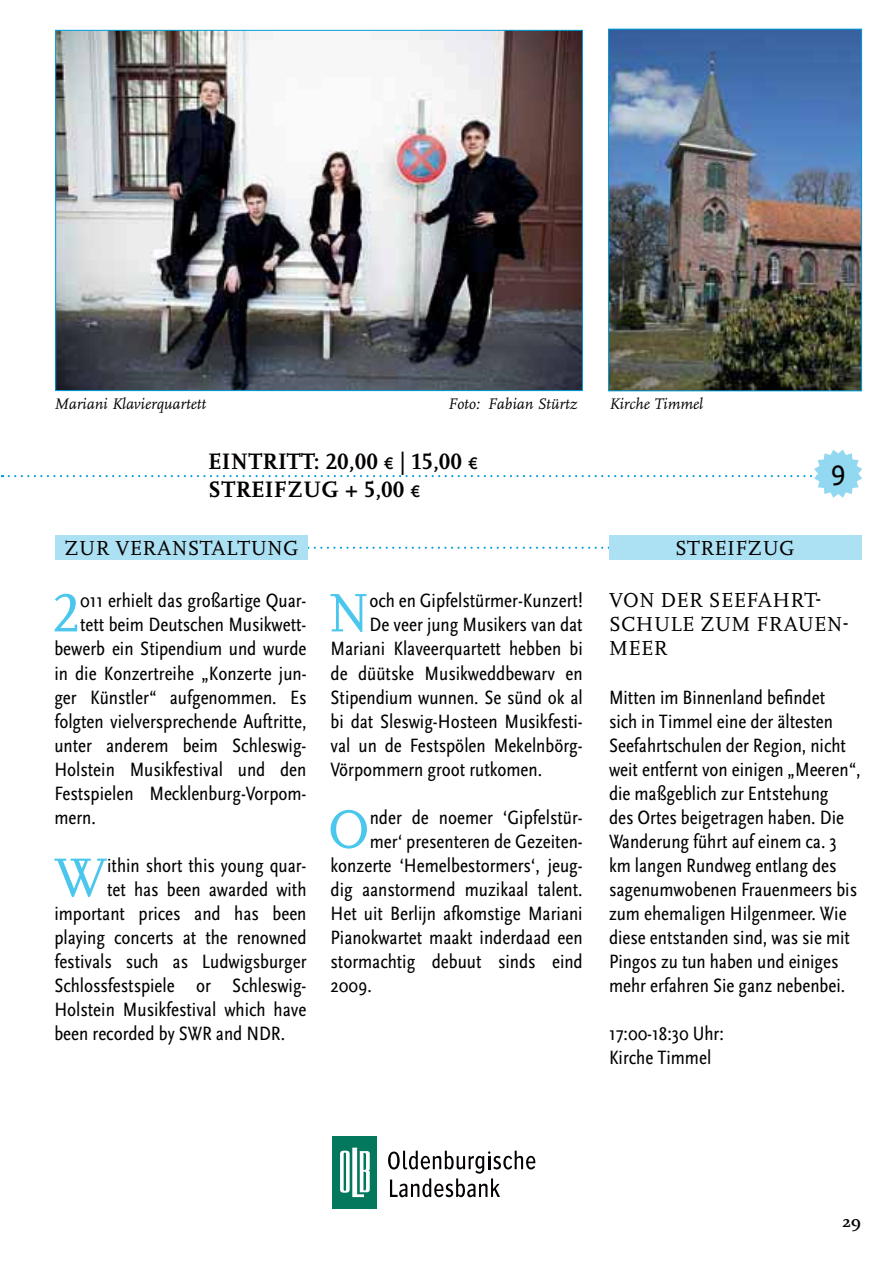
<style>
.page{position:relative;width:893px;height:1263px;background:#fff}
.page>*{position:absolute;margin:0;border:0;box-sizing:border-box;transform-origin:0 0}
.t1{font:56.55px "Scala Pro";color:#4bc7ed}
.t2{font:29.7px "Scala Sans Caps";color:#040000}
.t3{font:700 23.4px/28px "Scala Pro";letter-spacing:.01em;color:#040000}
.t4{font:21.15px/24px "Scala Pro";letter-spacing:.015em;color:#040000}
.t5{font:20.1px/24px "Scala Sans Regular Con";color:#040000}
.t6{font:700 16.95px "Scala Pro";color:#040000}
.t7{font:italic 15.9px "FF Scala";color:#040000}
.s1{font-family:"Scala Sans Regular Con";font-weight:400}
</style>
<div class="page">
<img style="left:57px;top:32px;width:524px;height:357px">
<img style="left:610px;top:31px;width:250px;height:358px">
<div style="left:608px;top:29px;width:254px;height:362px;border:1px solid #009eda"></div>
<svg style="left:9px;top:450px;width:853px;height:48px"></svg>
<svg style="left:308px;top:547px;width:301px;height:2px"></svg>
<div style="left:55px;top:535px;width:253px;height:24px;background:#ace0f3"></div>
<div style="left:609px;top:535px;width:252px;height:24px;background:#ace0f3"></div>
<div style="left:333px;top:1136px;width:44px;height:73px;background:#04785c"></div>
<svg style="left:340px;top:1148px;width:30px;height:49px"></svg>
<svg style="left:388px;top:1151px;width:147px;height:46px"></svg>
<p class="t7" style="left:54px;top:396px;width:153px">Mariani Klavierquartett</p>
<p class="t7" style="left:448px;top:396px;width:131px">Foto: Fabian Stürtz</p>
<p class="t3" style="left:208px;top:449px;width:271px">EINTRITT: 20,00 <span class="s1">€</span> | 15,00 <span class="s1">€<br></span>STREIFZUG + 5,00 <span class="s1">€</span></p>
<p class="t7" style="left:609px;top:396px;width:96px">Kirche Timmel</p>
<p class="t4" style="left:64px;top:537px;width:236px">ZUR VERANSTALTUNG</p>
<p class="t4" style="left:675px;top:537px;width:121px">STREIFZUG</p>
<h2 class="t2" style="left:831px;top:460px;width:16px">9</h2>
<h1 class="t1" style="left:52px;top:588px;width:30px">2</h1>
<p class="t5" style="left:80px;top:591px;width:228px">011 erhielt das großartige Quar-</p>
<p class="t5" style="left:80px;top:615px;width:228px">tett beim Deutschen Musikwett-</p>
<p class="t5" style="left:54px;top:639px;width:254px">bewerb ein Stipendium und wurde</p>
<p class="t5" style="left:54px;top:663px;width:254px">in die Konzertreihe „Konzerte jun-</p>
<p class="t5" style="left:54px;top:687px;width:254px">ger Künstler“ aufgenommen. Es</p>
<p class="t5" style="left:54px;top:711px;width:254px">folgten vielversprechende Auftritte,</p>
<p class="t5" style="left:54px;top:735px;width:254px">unter anderem beim Schleswig-</p>
<p class="t5" style="left:54px;top:759px;width:254px">Holstein Musikfestival und den</p>
<p class="t5" style="left:54px;top:783px;width:254px">Festspielen Mecklenburg-Vorpom-</p>
<p class="t5" style="left:54px;top:807px;width:43px">mern.</p>
<h1 class="t1" style="left:54px;top:852px;width:55px">W</h1>
<p class="t5" style="left:107px;top:855px;width:201px">ithin short this young quar-</p>
<p class="t5" style="left:107px;top:879px;width:201px">tet has been awarded with</p>
<p class="t5" style="left:54px;top:903px;width:254px">important prices and has been</p>
<p class="t5" style="left:54px;top:927px;width:254px">playing concerts at the renowned</p>
<p class="t5" style="left:54px;top:951px;width:254px">festivals such as Ludwigsburger</p>
<p class="t5" style="left:54px;top:975px;width:254px">Schlossfestspiele or Schleswig-</p>
<p class="t5" style="left:54px;top:999px;width:254px">Holstein Musikfestival which have</p>
<p class="t5" style="left:54px;top:1024px;width:232px">been recorded by SWR and NDR.</p>
<h1 class="t1" style="left:328px;top:588px;width:43px">N</h1>
<p class="t5" style="left:369px;top:591px;width:215px">och en Gipfelstürmer-Kunzert!</p>
<p class="t5" style="left:369px;top:615px;width:215px">De veer jung Musikers van dat</p>
<p class="t5" style="left:331px;top:639px;width:254px">Mariani Klaveerquartett hebben bi</p>
<p class="t5" style="left:331px;top:663px;width:254px">de düütske Musikweddbewarv en</p>
<p class="t5" style="left:331px;top:687px;width:254px">Stipendium wunnen. Se sünd ok al</p>
<p class="t5" style="left:331px;top:711px;width:254px">bi dat Sleswig-Hosteen Musikfesti-</p>
<p class="t5" style="left:331px;top:735px;width:254px">val un de Festspölen Mekelnbörg-</p>
<p class="t5" style="left:331px;top:759px;width:213px">Vörpommern groot rutkomen.</p>
<h1 class="t1" style="left:328px;top:804px;width:44px">O</h1>
<p class="t5" style="left:370px;top:807px;width:214px">nder de noemer ‘Gipfelstür-</p>
<p class="t5" style="left:370px;top:831px;width:214px">mer‘ presenteren de Gezeiten-</p>
<p class="t5" style="left:331px;top:855px;width:254px">konzerte ‘Hemelbestormers‘, jeug-</p>
<p class="t5" style="left:331px;top:879px;width:254px">dig aanstormend muzikaal talent.</p>
<p class="t5" style="left:331px;top:903px;width:254px">Het uit Berlijn afkomstige Mariani</p>
<p class="t5" style="left:331px;top:927px;width:254px">Pianokwartet maakt inderdaad een</p>
<p class="t5" style="left:331px;top:951px;width:254px">stormachtig debuut sinds eind</p>
<p class="t5" style="left:331px;top:975px;width:43px">2009.</p>
<p class="t4" style="left:609px;top:590px;width:241px">VON DER SEEFAHRT-<br>SCHULE ZUM FRAUEN-<br>MEER</p>
<p class="t5" style="left:609px;top:687px;width:253px">Mitten im Binnenland befindet<br>sich in Timmel eine der ältesten<br>Seefahrtschulen der Region, nicht weit entfernt von einigen „Meeren“, die maßgeblich zur Entstehung<br>des Ortes beigetragen haben. Die<br>Wanderung führt auf einem ca. 3 km langen Rundweg entlang des sagenumwobenen Frauenmeers bis zum ehemaligen Hilgenmeer. Wie diese entstanden sind, was sie mit<br>Pingos zu tun haben und einiges mehr erfahren Sie ganz nebenbei.</p>
<p class="t5" style="left:609px;top:1024px;width:116px">17:00-18:30 Uhr:<br>Kirche Timmel</p>
<p class="t6" style="left:842px;top:1214px;width:21px">29</p>
</div>
